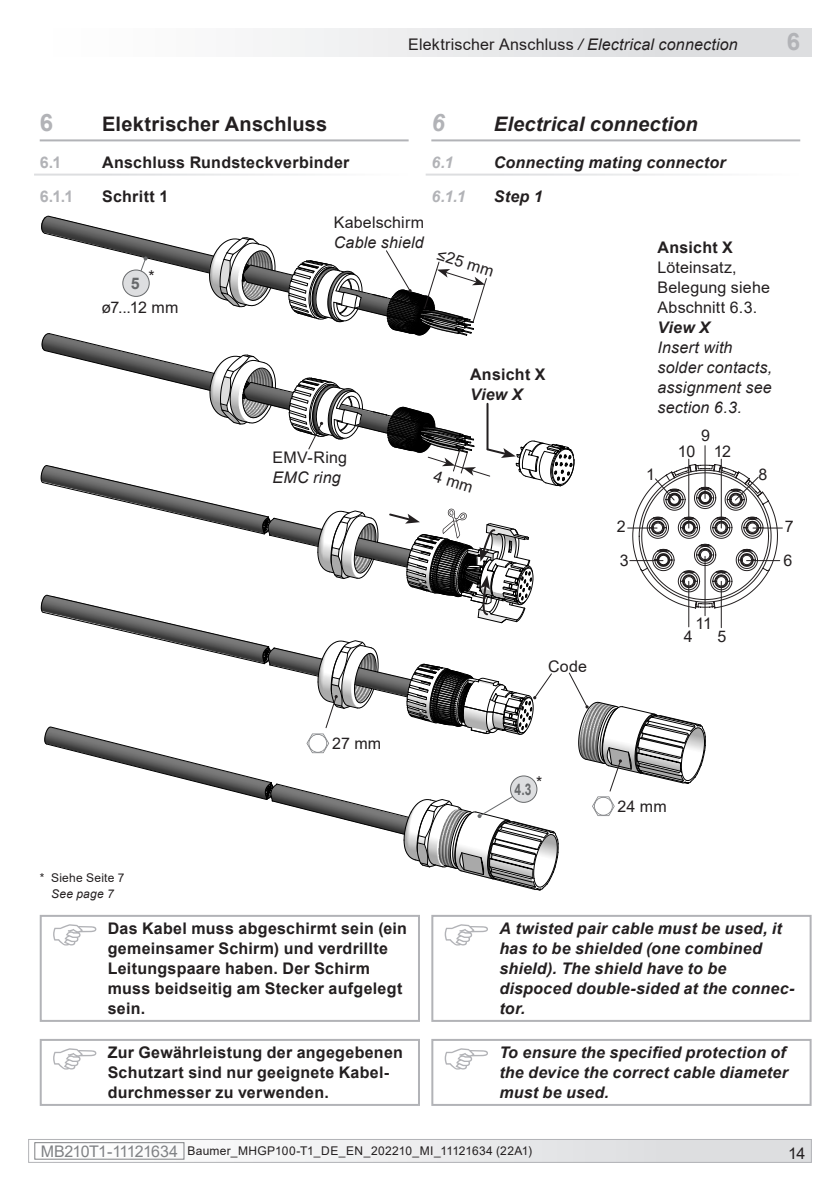
<style>
.page{position:relative;width:840px;height:1191px;background:#fff}
.page>*{position:absolute;margin:0;border:0;box-sizing:border-box;transform-origin:0 0}
.MB-Leiste_oben_recht{font:700 24px "Arial";color:#b2b3b7}
.Kapitel_1_DE{font:700 24px "Arial";color:#b2b3b7}
.Kapitel_1_EN{font:italic 700 24px "Arial";color:#b2b3b7}
.Kapitel_1_DE-2{font:700 20px "Arial";letter-spacing:.01em;color:#231f20}
.Kapitel_1_EN-2{font:italic 700 20px "Arial";letter-spacing:.005em;color:#231f20}
.Achtung_DE{font:700 16px/20px "Arial";letter-spacing:.02em;color:#231f20}
.Achtung_EN{font:italic 700 16px/20px "Arial";letter-spacing:.015em;color:#231f20}
.DE_links{font:16px/20px "Arial";letter-spacing:.01em;color:#231f20}
.EN_links{font:italic 16px/20px "Arial";letter-spacing:.01em;color:#231f20}
.MB-Leiste_oben_recht-2{font:16px "Arial";letter-spacing:.01em;color:#231f20}
.Kapitel_1-1_DE{font:700 16px "Arial";letter-spacing:.02em;color:#231f20}
.Kapitel_1-1_EN{font:italic 700 16px "Arial";letter-spacing:.015em;color:#231f20}
.Kapitel_1-1-1_ohne_I{font:700 16px "Arial";letter-spacing:.02em;color:#231f20}
.DE_links-2{font:700 16px "Arial";letter-spacing:.015em;color:#231f20}
.Kapitel_1-1-1_ohne_I-2{font:700 16px "Arial";color:#b2b3b7}
.Kapitel_1-1-1_ohne_I-3{font:italic 700 16px "Arial";color:#b2b3b7}
.Kapitel_1-1-1_ohne_I-4{font:italic 700 16px "Arial";color:#231f20}
.EN_links-2{font:italic 700 16px "Arial";color:#231f20}
.Kapitel_1-1_DE-2{font:700 16px "Arial";color:#b2b3b7}
.Kapitel_1-1_EN-2{font:italic 700 16px "Arial";color:#b2b3b7}
.Bezugszahl_Option_mi{font:700 16px "Arial";color:#67696b;scale:.75 1}
.Bezugszahl_Option{font:700 16px "Arial";color:#67696b}
.t1{font:12px/16px "Arial";letter-spacing:.02em;color:#231f20;text-align:center}
.s1{font-style:normal}
.s2{font-style:italic}
.s3{font-weight:700}
.s4{font-size:16px;color:#808285}
</style>
<div class="page">
<div style="left:29px;top:1139px;width:781px;height:23px;background:linear-gradient(to right,#f9f9f9,#dbdcdf)"></div>
<div style="left:35px;top:1142px;width:149px;height:17px;border:1px solid #808285"></div>
<div style="left:28px;top:1139px;width:783px;height:23px;border:1px solid #b2b3b7"></div>
<div style="left:28px;top:28px;width:783px;height:29px;background:linear-gradient(to right,#fff,#d8d9dc)"></div>
<hr style="left:40px;top:139px;width:368px;height:2px;background:#b2b3b7">
<hr style="left:431px;top:139px;width:368px;height:2px;background:#b2b3b7">
<hr style="left:746px;top:560px;width:33px;height:1px;background:#231f20">
<hr style="left:752px;top:527px;width:30px;height:1px;background:#231f20">
<svg style="left:53px;top:1048px;width:43px;height:21px"></svg>
<div style="left:40px;top:1039px;width:380px;height:67px;border:2px solid #b2b3b7"></div>
<svg style="left:444px;top:1048px;width:43px;height:21px"></svg>
<div style="left:431px;top:1039px;width:380px;height:67px;border:2px solid #b2b3b7"></div>
<svg style="left:53px;top:924px;width:43px;height:21px"></svg>
<div style="left:40px;top:915px;width:380px;height:107px;border:2px solid #b2b3b7"></div>
<svg style="left:444px;top:924px;width:43px;height:21px"></svg>
<div style="left:431px;top:915px;width:380px;height:107px;border:2px solid #b2b3b7"></div>
<svg style="left:41px;top:216px;width:736px;height:674px"></svg>
<p class="Kapitel_1_DE" style="left:40px;top:106px;width:15px">6</p>
<p class="Kapitel_1_DE-2" style="left:102px;top:110px;width:226px">Elektrischer Anschluss</p>
<p class="Kapitel_1-1_DE-2" style="left:40px;top:151px;width:23px">6.1</p>
<p class="Kapitel_1-1_DE" style="left:102px;top:151px;width:248px">Anschluss Rundsteckverbinder</p>
<p class="Kapitel_1-1-1_ohne_I-2" style="left:40px;top:185px;width:35px">6.1.1</p>
<p class="Kapitel_1-1-1_ohne_I" style="left:102px;top:185px;width:68px">Schritt 1</p>
<p class="EN_links" style="left:593px;top:34px;width:146px"><span class="s1">Montage</span> / Mounting</p>
<p class="MB-Leiste_oben_recht" style="left:786px;top:24px;width:15px">46</p>
<p class="MB-Leiste_oben_recht-2" style="left:408px;top:33px;width:331px">Elektrischer Anschluss <span class="s2">/ Electrical connec on</span></p>
<p class="Kapitel_1_EN" style="left:431px;top:106px;width:15px">6</p>
<p class="Kapitel_1_EN-2" style="left:493px;top:110px;width:205px">Electrical connection</p>
<p class="Kapitel_1-1_EN-2" style="left:431px;top:152px;width:24px">6.1</p>
<p class="Kapitel_1-1_EN" style="left:493px;top:152px;width:233px">Connecting mating connector</p>
<p class="Kapitel_1-1-1_ohne_I-3" style="left:431px;top:186px;width:36px">6.1.1</p>
<p class="Kapitel_1-1-1_ohne_I-4" style="left:493px;top:186px;width:50px">Step 1</p>
<p class="Bezugszahl_Option" style="left:131px;top:272px;width:10px">5</p>
<p class="DE_links" style="left:148px;top:267px;width:8px">*</p>
<p class="DE_links" style="left:101px;top:297px;width:78px">ø7...12 mm</p>
<p class="t1" style="left:40px;top:869px;width:86px">* Siehe Seite 7<br><span class="s2">See page 7</span></p>
<p class="DE_links" style="left:333px;top:213px;width:92px">Kabelschirm</p>
<p class="EN_links" style="left:333px;top:233px;width:91px">Cable shield</p>
<p class="DE_links" style="left:440px;top:244px;width:60px;rotate:17deg">≤25 mm</p>
<p class="DE_links" style="left:272px;top:447px;width:76px">EMV-Ring</p>
<p class="EN_links" style="left:272px;top:467px;width:69px">EMC ring</p>
<p class="DE_links-2" style="left:470px;top:363px;width:77px">Ansicht X</p>
<p class="EN_links-2" style="left:470px;top:383px;width:54px">View X</p>
<p class="DE_links" style="left:332px;top:733px;width:51px">27 mm</p>
<p class="DE_links" style="left:547px;top:656px;width:41px">Code</p>
<p class="DE_links" style="left:536px;top:772px;width:8px">*</p>
<p class="Bezugszahl_Option_mi" style="left:514px;top:778px;width:24px">4.3</p>
<p class="DE_links" style="left:616px;top:516px;width:10px">2</p>
<p class="DE_links" style="left:619px;top:550px;width:10px">3</p>
<p class="DE_links" style="left:657px;top:237px;width:114px"><span class="s3">Ansicht X<br></span>Löteinsatz,<br>Belegung siehe<br>Abschnitt 6.3.</p>
<p class="EN_links" style="left:657px;top:317px;width:116px"><span class="s3">View X<br></span>Insert with solder contacts, assignment see section 6.3.</p>
<p class="DE_links" style="left:700px;top:426px;width:10px">9</p>
<p class="DE_links" style="left:677px;top:441px;width:19px">10</p>
<p class="DE_links" style="left:713px;top:441px;width:19px">12</p>
<p class="DE_links" style="left:645px;top:464px;width:10px">1</p>
<p class="DE_links" style="left:758px;top:464px;width:10px">8</p>
<p class="DE_links" style="left:784px;top:516px;width:10px">7</p>
<p class="DE_links" style="left:783px;top:550px;width:10px">6</p>
<p class="DE_links" style="left:695px;top:613px;width:18px">11</p>
<p class="DE_links" style="left:683px;top:626px;width:10px">4</p>
<p class="DE_links" style="left:717px;top:626px;width:10px">5</p>
<p class="DE_links" style="left:617px;top:795px;width:51px">24 mm</p>
<p class="Achtung_DE" style="left:108px;top:918px;width:301px">Das Kabel muss abgeschirmt sein (ein gemeinsamer Schirm) und verdrillte<br>Leitungspaare haben. Der Schirm muss beidseitig am Stecker aufgelegt sein.</p>
<p class="Achtung_EN" style="left:499px;top:919px;width:296px">A twisted pair cable must be used, it has to be shielded (one combined shield). The shield have to be dispoced double-sided at the connec&shy;tor.</p>
<p class="Achtung_DE" style="left:108px;top:1042px;width:296px">Zur Gewährleistung der angegebenen<br>Schutzart sind nur geeignete Kabel&shy;durchmesser zu verwenden.</p>
<p class="Achtung_EN" style="left:499px;top:1043px;width:290px">To ensure the specified protection of the device the correct cable diameter must be used.</p>
<p class="t1" style="left:41px;top:1143px;width:492px"><span class="s4">MB210T1 - 11121634</span> Baumer_MHGP100-T1_DE_EN_202210_MI_11121634 (22A1)</p>
<p class="DE_links" style="left:787px;top:1143px;width:19px">14</p>
</div>
